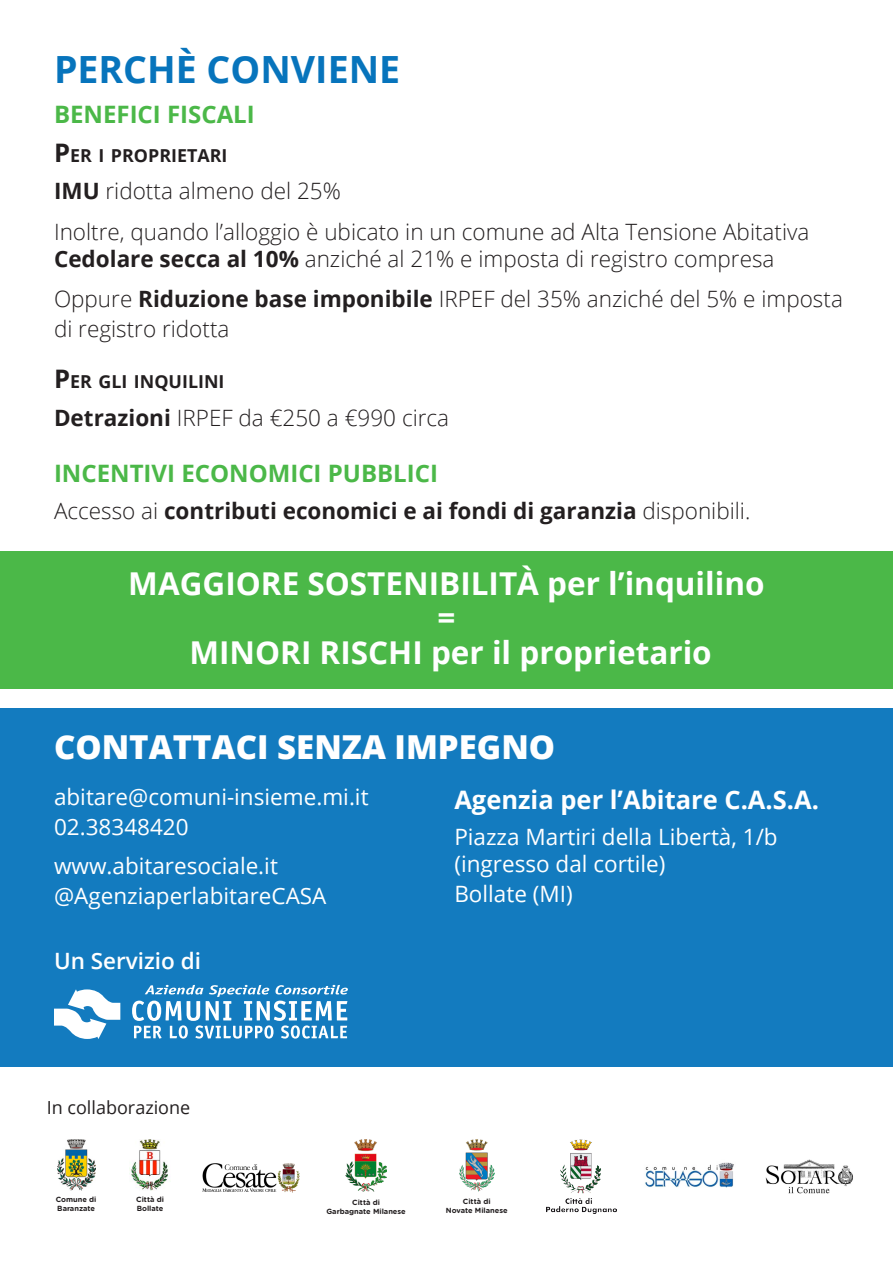
<style>
.page{position:relative;width:893px;height:1263px;background:#fff}
.page>*{position:absolute;margin:0;border:0;box-sizing:border-box;transform-origin:0 0}
.t1{font:700 37.5px "Open Sans";color:#0774bc}
.t2{font:800 33px "Open Sans";color:#fff}
.t3{font:700 31.5px "Open Sans";color:#fff}
.t4{font:700 25.5px "Open Sans";color:#fff}
.t5{font:700 24px "Open Sans";color:#4bb848}
.t6{font:300 22.5px/30px "Open Sans";color:#231f20}
.t7{font:22.5px "Open Sans";color:#fff}
.t8{font:700 22.5px "Open Sans";color:#231f20}
.t9{font:600 22.5px "Open Sans";color:#fff}
.t10{font:18px "Open Sans";color:#231f20}
.t11{font:700 17.85px "Open Sans";color:#231f20}
.t12{font:700 7.5px/8.9px "Gotham Rounded";color:#231f20}
.s1{font-size:25.5px}
.s2{font-weight:700}
.s3{font-weight:300}
</style>
<div class="page">
<div style="left:0;top:551px;width:893px;height:137px;background:#4bb848"></div>
<img style="left:57px;top:1140px;width:38px;height:51px">
<img style="left:202px;top:1163px;width:97px;height:29px">
<img style="left:645px;top:1162px;width:89px;height:26px">
<img style="left:765px;top:1159px;width:88px;height:35px">
<img style="left:130px;top:1139px;width:38px;height:52px">
<img style="left:345px;top:1139px;width:42px;height:53px">
<img style="left:459px;top:1139px;width:36px;height:53px">
<img style="left:547px;top:1139px;width:69px;height:74px">
<div style="left:0;top:708px;width:893px;height:358px;background:#137bbf"></div>
<svg style="left:132px;top:985px;width:216px;height:53px"></svg>
<svg style="left:54px;top:989px;width:66px;height:50px"></svg>
<p class="t1" style="left:54px;top:43px;width:348px">PERCHÈ CONVIENE</p>
<p class="t5" style="left:54px;top:97px;width:202px">BENEFICI FISCALI</p>
<p class="t11" style="left:54px;top:143px;width:175px"><span class="s1">P</span>ER I PROPRIETARI</p>
<p class="t6" style="left:54px;top:176px;width:288px"><span class="s2">IMU</span> ridotta almeno del 25%</p>
<p class="t6" style="left:54px;top:216px;width:757px">Inoltre, quando l’alloggio è ubicato in un comune ad Alta Tensione Abitativa</p>
<p class="t6" style="left:54px;top:243px;width:722px"><span class="s2">Cedolare secca al 10%</span> anziché al 21% e imposta di registro compresa</p>
<p class="t6" style="left:54px;top:284px;width:790px">Oppure <span class="s2">Riduzione base imponibile</span> IRPEF del 35% anziché del 5% e imposta di registro ridotta</p>
<p class="t11" style="left:54px;top:369px;width:172px"><span class="s1">P</span>ER GLI INQUILINI</p>
<p class="t6" style="left:54px;top:402px;width:397px"><span class="s2">Detrazioni</span> IRPEF da €250 a €990 circa</p>
<p class="t5" style="left:54px;top:456px;width:386px">INCENTIVI ECONOMICI PUBBLICI</p>
<p class="t8" style="left:54px;top:495px;width:698px"><span class="s3">Accesso ai</span> contributi economici e ai fondi di garanzia <span class="s3">disponibili.</span></p>
<p class="t3" style="left:128px;top:561px;width:638px">MAGGIORE SOSTENIBILITÀ per l’inquilino</p>
<p class="t3" style="left:437px;top:596px;width:19px">=</p>
<p class="t3" style="left:189px;top:630px;width:524px">MINORI RISCHI per il proprietario</p>
<p class="t2" style="left:54px;top:721px;width:503px">CONTATTACI SENZA IMPEGNO</p>
<p class="t7" style="left:54px;top:781px;width:316px">abitare@comuni-insieme.mi.it</p>
<p class="t7" style="left:54px;top:811px;width:136px">02.38348420</p>
<p class="t7" style="left:54px;top:851px;width:225px">www.abitaresociale.it</p>
<p class="t7" style="left:54px;top:881px;width:274px">@AgenziaperlabitareCASA</p>
<p class="t9" style="left:54px;top:946px;width:149px">Un Servizio di</p>
<p class="t10" style="left:47px;top:1095px;width:145px">In collaborazione</p>
<p class="t4" style="left:454px;top:781px;width:366px">Agenzia per l’Abitare C.A.S.A.</p>
<p class="t7" style="left:454px;top:821px;width:325px">Piazza Martiri della Libertà, 1/b</p>
<p class="t7" style="left:454px;top:848px;width:213px">(ingresso dal cortile)</p>
<p class="t7" style="left:454px;top:878px;width:120px">Bollate (MI)</p>
<p class="t12" style="left:56px;top:1195px;width:42px">Comune di<br>Baranzate</p>
<p class="t12" style="left:136px;top:1195px;width:29px">Città di<br>Bollate</p>
<p class="t12" style="left:446px;top:1197px;width:63px;text-align:center">Città di<br>Novate Milanese</p>
<p class="t12" style="left:326px;top:1197px;width:81px;text-align:center">Città di<br>Garbagnate Milanese</p>
</div>
